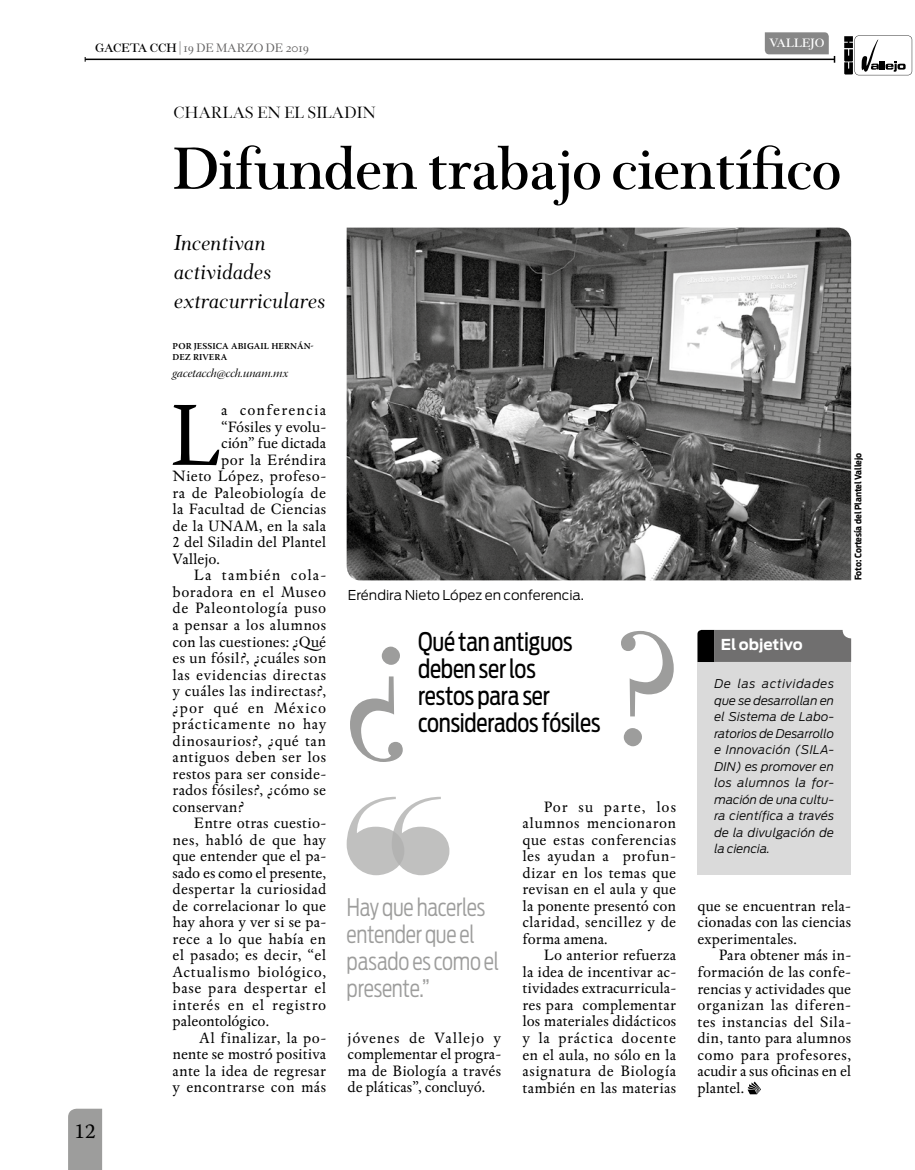
<style>
.page{position:relative;width:915px;height:1170px;background:#fff}
.page>*{position:absolute;margin:0;border:0;box-sizing:border-box;transform-origin:0 0}
.t1{font:90.9px "Warnock Pro";color:#000}
.t2{font:600 66px "Wessex";letter-spacing:-.02em;color:#000}
.t3{font:25.5px/27px "Antenna Cond";letter-spacing:-.01em;color:#000;scale:.91 1}
.t4{font:300 24px/27px "Antenna Cond";letter-spacing:-.015em;color:#9d9d9c;scale:.91 1}
.t5{font:italic 24px/28.8px "Wessex";color:#000}
.t6{font:21px "Warnock Pro";color:#000}
.t7{font:18px "Wessex Roman Titling";color:#000}
.t8{font:15.75px/16.5px "Espinosa Nova";letter-spacing:.015em;color:#000;text-align:justify}
.t9{font:15.75px "Espinosa Nova";letter-spacing:.035em;color:#000}
.t10{font:15.75px "Espinosa Nova";letter-spacing:.04em;color:#000}
.t11{font:15.75px "Espinosa Nova";letter-spacing:-.01em;color:#000}
.t12{font:15.75px "Espinosa Nova";letter-spacing:.065em;color:#000}
.t13{font:15.75px "Espinosa Nova";letter-spacing:-.02em;color:#000}
.t14{font:15.75px "Espinosa Nova";letter-spacing:-.005em;color:#000}
.t15{font:15.75px "Espinosa Nova";letter-spacing:.055em;color:#000}
.t16{font:700 15px "Antenna";color:#fff}
.t17{font:300 13.5px "Antenna";color:#000}
.t18{font:13.5px "Wessex";color:#646363}
.t19{font:600 13.5px "Wessex";color:#fff}
.t20{font:italic 300 12px/16.5px "Antenna";letter-spacing:.01em;color:#000;text-align:justify}
.t21{font:12px "Warnock Pro It Disp";color:#000}
.t22{font:600 9px/10.8px "Warnock Pro";letter-spacing:.015em;color:#000}
.t23{font:700 9px "Antenna Cond";color:#000}
.s1{font-weight:600;color:#000}
</style>
<div class="page">
<div style="left:68px;top:1108px;width:34px;height:61px;background:#9d9d9c"></div>
<hr style="left:85px;top:59px;width:749px;height:1px;background:#000">
<svg style="left:764px;top:32px;width:71px;height:31px"></svg>
<svg style="left:844px;top:36px;width:67px;height:39px"></svg>
<img style="left:346px;top:227px;width:504px;height:353px">
<svg style="left:747px;top:1081px;width:13px;height:13px"></svg>
<svg style="left:346px;top:796px;width:103px;height:79px"></svg>
<div style="left:697px;top:662px;width:153px;height:212px;background:#dadada"></div>
<svg style="left:697px;top:630px;width:153px;height:32px;background:#666565"></svg>
<svg style="left:350px;top:646px;width:52px;height:116px"></svg>
<svg style="left:621px;top:631px;width:52px;height:115px"></svg>
<p class="t18" style="left:95px;top:40px;width:215px"><span class="s1">GACETA CCH</span> | 19 DE MARZO DE 2019</p>
<p class="t7" style="left:173px;top:103px;width:204px">CHARLAS EN EL SILADIN</p>
<p class="t19" style="left:768px;top:35px;width:57px">VALLEJO</p>
<h2 class="t2" style="left:172px;top:134px;width:670px">Difunden trabajo científico</h2>
<h3 class="t6" style="left:74px;top:1118px;width:23px">12</h3>
<h3 class="t5" style="left:173px;top:229px;width:153px">Incentivan actividades extracurriculares</h3>
<p class="t22" style="left:172px;top:341px;width:143px">POR JESSICA ABIGAIL HERNÁN-<br>DEZ RIVERA</p>
<p class="t21" style="left:172px;top:366px;width:117px">gacetacch@cch.unam.mx</p>
<h1 class="t1" style="left:170px;top:380px;width:53px">L</h1>
<p class="t12" style="left:221px;top:401px;width:107px">a conferencia</p>
<p class="t8" style="left:221px;top:419px;width:107px">“Fósiles y evolu-</p>
<p class="t11" style="left:221px;top:434px;width:107px">ción” fue dictada</p>
<p class="t8" style="left:221px;top:452px;width:107px">por la Eréndira</p>
<p class="t8" style="left:172px;top:468px;width:155px">Nieto López, profeso-</p>
<p class="t8" style="left:172px;top:485px;width:155px">ra de Paleobiología de</p>
<p class="t8" style="left:172px;top:501px;width:155px">la Facultad de Ciencias</p>
<p class="t8" style="left:172px;top:518px;width:155px">de la UNAM, en la sala</p>
<p class="t8" style="left:172px;top:534px;width:155px">2 del Siladin del Plantel</p>
<p class="t8" style="left:172px;top:551px;width:49px">Vallejo.</p>
<p class="t12" style="left:194px;top:566px;width:134px">La también cola-</p>
<p class="t8" style="left:172px;top:584px;width:155px">boradora en el Museo</p>
<p class="t9" style="left:172px;top:599px;width:155px">de Paleontología puso</p>
<p class="t8" style="left:172px;top:617px;width:155px">a pensar a los alumnos</p>
<p class="t8" style="left:172px;top:633px;width:155px">con las cuestiones: ¿Qué</p>
<p class="t8" style="left:172px;top:650px;width:155px">es un fósil?, ¿cuáles son</p>
<p class="t9" style="left:172px;top:665px;width:155px">las evidencias directas</p>
<p class="t8" style="left:172px;top:683px;width:155px">y cuáles las indirectas?,</p>
<p class="t15" style="left:172px;top:698px;width:155px">¿por qué en México</p>
<p class="t9" style="left:172px;top:715px;width:155px">prácticamente no hay</p>
<p class="t9" style="left:172px;top:731px;width:155px">dinosaurios?, ¿qué tan</p>
<p class="t8" style="left:172px;top:749px;width:155px">antiguos deben ser los</p>
<p class="t8" style="left:172px;top:765px;width:155px">restos para ser conside-</p>
<p class="t8" style="left:172px;top:782px;width:155px">rados fósiles?, ¿cómo se</p>
<p class="t8" style="left:172px;top:798px;width:74px">conservan?</p>
<p class="t8" style="left:194px;top:815px;width:134px">Entre otras cuestio-</p>
<p class="t8" style="left:172px;top:831px;width:155px">nes, habló de que hay</p>
<p class="t8" style="left:172px;top:848px;width:155px">que entender que el pa-</p>
<p class="t13" style="left:172px;top:863px;width:155px">sado es como el presente,</p>
<p class="t8" style="left:172px;top:881px;width:155px">despertar la curiosidad</p>
<p class="t8" style="left:172px;top:897px;width:155px">de correlacionar lo que</p>
<p class="t14" style="left:172px;top:913px;width:155px">hay ahora y ver si se pa-</p>
<p class="t8" style="left:172px;top:930px;width:155px">rece a lo que había en</p>
<p class="t8" style="left:172px;top:947px;width:155px">el pasado; es decir, “el</p>
<p class="t10" style="left:172px;top:962px;width:155px">Actualismo biológico,</p>
<p class="t9" style="left:172px;top:979px;width:155px">base para despertar el</p>
<p class="t10" style="left:172px;top:995px;width:155px">interés en el registro</p>
<p class="t11" style="left:172px;top:1012px;width:98px">paleontológico.</p>
<p class="t8" style="left:199px;top:1029px;width:128px">Al finalizar, la po-</p>
<p class="t8" style="left:172px;top:1046px;width:155px">nente se mostró positiva</p>
<p class="t8" style="left:172px;top:1062px;width:155px">ante la idea de regresar</p>
<p class="t8" style="left:172px;top:1079px;width:155px">y encontrarse con más</p>
<p class="t17" style="left:347px;top:586px;width:238px">Eréndira Nieto López en conferencia.</p>
<p class="t23" style="left:852px;top:580px;width:129px;rotate:-90deg">Foto: Cortesía del Plantel Vallejo</p>
<h3 class="t3" style="left:418px;top:628px;width:171px">Qué tan antiguos</h3>
<p class="t16" style="left:720px;top:636px;width:83px">El objetivo</p>
<h3 class="t3" style="left:418px;top:655px;width:202px">deben ser los<br>restos para ser considerados fósiles</h3>
<p class="t20" style="left:714px;top:675px;width:121px">De las actividades que se desarrollan en el Sistema de Labo&shy;ratorios de Desarrollo e Innovación (SILA-DIN) es promover en los alumnos la for&shy;mación de una cultu&shy;ra científica a través de la divulgación de la ciencia.</p>
<p class="t8" style="left:522px;top:798px;width:155px;text-indent:21px">Por su parte, los alumnos mencionaron que estas conferencias les ayudan a profun&shy;dizar en los temas que revisan en el aula y que la ponente presentó con claridad, sencillez y de forma amena.</p>
<p class="t8" style="left:522px;top:947px;width:155px;text-indent:21px">Lo anterior refuerza la idea de incentivar ac&shy;tividades extracurricula&shy;res para complementar los materiales didácticos y la práctica docente en el aula, no sólo en la asignatura de Biología también en las materias</p>
<h3 class="t4" style="left:346px;top:893px;width:169px">Hay que hacerles entender que el pasado es como el presente.”</h3>
<p class="t8" style="left:697px;top:898px;width:155px">que se encuentran rela&shy;cionadas con las ciencias experimentales.</p>
<p class="t8" style="left:697px;top:947px;width:155px;text-indent:21px">Para obtener más in&shy;formación de las confe&shy;rencias y actividades que organizan las diferen&shy;tes instancias del Sila&shy;din, tanto para alumnos como para profesores, acudir a sus oficinas en el plantel.</p>
<p class="t8" style="left:347px;top:1029px;width:155px">jóvenes de Vallejo y complementar el progra&shy;ma de Biología a través de pláticas”, concluyó.</p>
</div>
